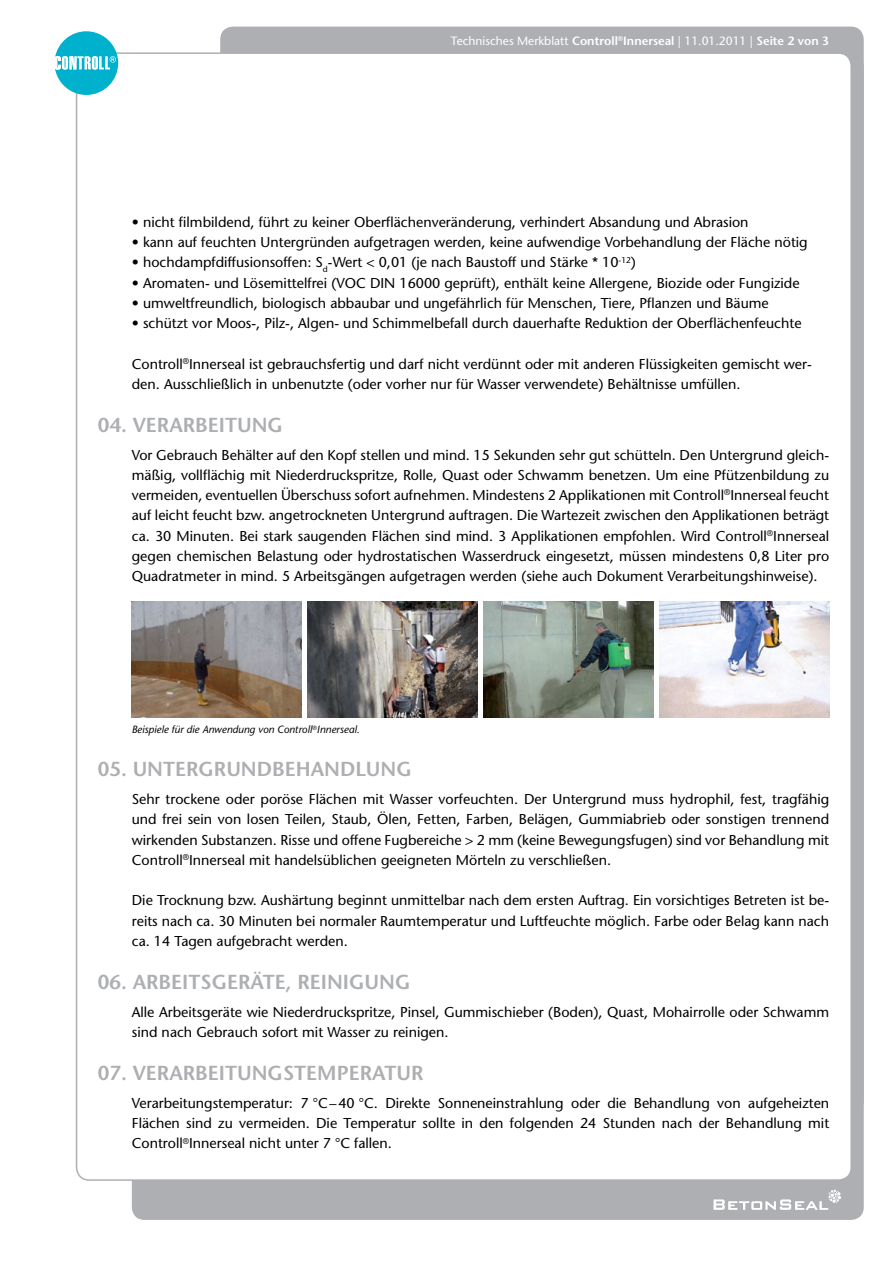
<style>
.page{position:relative;width:893px;height:1263px;background:#fff}
.page>*{position:absolute;margin:0;border:0;box-sizing:border-box;transform-origin:0 0}
.t1{font:600 20.25px "Stone Sans Std";color:#adafb2}
.t2{font:500 14.25px/20.2px "Stone Sans Std";color:#000;text-align:justify}
.t3{font:500 12px "Stone Sans Std";color:#fff}
.t4{font:italic 500 10.5px "Stone Sans Std";color:#000}
.s1{font-weight:600}
</style>
<div class="page">
<div style="left:220px;top:27px;width:644px;height:1087px;background:#adafb2;border-radius:13px"></div>
<div style="left:132px;top:53px;width:732px;height:1167px;background:#adafb2;border-radius:13px"></div>
<div style="left:77px;top:53px;width:774px;height:1127px;background:#fff;border-radius:13px"></div>
<svg style="left:713px;top:1189px;width:128px;height:21px"></svg>
<svg style="left:55px;top:31px;width:63px;height:64px"></svg>
<img style="left:132px;top:601px;width:170px;height:117px">
<img style="left:308px;top:601px;width:170px;height:117px">
<img style="left:483px;top:601px;width:170px;height:117px">
<img style="left:659px;top:601px;width:170px;height:117px">
<p class="t3" style="left:451px;top:34px;width:380px">Technisches Merkblatt <span class="s1">CONTROLL</span><sup>®</sup><span class="s1">INNERSEAL</span> | 11.01.2011 | <span class="s1">SEITE 2 VON 3</span></p>
<p class="t2" style="left:132px;top:212px;width:618px">• nicht filmbildend, führt zu keiner Oberflächenveränderung, verhindert Absandung und Abrasion</p>
<p class="t2" style="left:132px;top:232px;width:677px">• kann auf feuchten Untergründen aufgetragen werden, keine aufwendige Vorbehandlung der Fläche nötig</p>
<p class="t2" style="left:132px;top:252px;width:506px">• hochdampfdiffusionsoffen: S<sub>d</sub>-Wert &lt; 0,01 (je nach Baustoff und Stärke * 10<sup>-12</sup>)</p>
<p class="t2" style="left:132px;top:272px;width:669px">• Aromaten- und Lösemittelfrei (VOC DIN 16000 geprüft), enthält keine Allergene, Biozide oder Fungizide</p>
<p class="t2" style="left:132px;top:293px;width:638px">• umweltfreundlich, biologisch abbaubar und ungefährlich für Menschen, Tiere, Pflanzen und Bäume</p>
<p class="t2" style="left:132px;top:313px;width:671px">• schützt vor Moos-, Pilz-, Algen- und Schimmelbefall durch dauerhafte Reduktion der Oberflächenfeuchte</p>
<p class="t2" style="left:132px;top:353px;width:681px">Controll<sup>®</sup>Innerseal ist gebrauchsfertig und darf nicht verdünnt oder mit anderen Flüssigkeiten gemischt wer&shy;den. Ausschließlich in unbenutzte (oder vorher nur für Wasser verwendete) Behältnisse umfüllen.</p>
<h1 class="t1" style="left:98px;top:412px;width:187px">04. VERARBEITUNG</h1>
<p class="t2" style="left:132px;top:445px;width:699px">Vor Gebrauch Behälter auf den Kopf stellen und mind. 15 Sekunden sehr gut schütteln. Den Untergrund gleich&shy;mäßig, vollflächig mit Niederdruckspritze, Rolle, Quast oder Schwamm benetzen. Um eine Pfützenbildung zu vermeiden, eventuellen Überschuss sofort aufnehmen. Mindestens 2 Applikationen mit Controll<sup>®</sup>Innerseal feucht auf leicht feucht bzw. angetrockneten Untergrund auftragen. Die Wartezeit zwischen den Applikationen beträgt ca. 30 Minuten. Bei stark saugenden Flächen sind mind. 3 Applikationen empfohlen. Wird Controll<sup>®</sup>Innerseal gegen chemischen Belastung oder hydrostatischen Wasserdruck eingesetzt, müssen mindestens 0,8 Liter pro Quadratmeter in mind. 5 Arbeitsgängen aufgetragen werden (siehe auch Dokument Verarbeitungshinweise).</p>
<p class="t4" style="left:132px;top:723px;width:229px">Beispiele für die Anwendung von Controll<sup>®</sup>Innerseal.</p>
<h1 class="t1" style="left:98px;top:757px;width:315px">05. UNTERGRUNDBEHANDLUNG</h1>
<p class="t2" style="left:132px;top:789px;width:699px">Sehr trockene oder poröse Flächen mit Wasser vorfeuchten. Der Untergrund muss hydrophil, fest, tragfähig und frei sein von losen Teilen, Staub, Ölen, Fetten, Farben, Belägen, Gummiabrieb oder sonstigen trennend wirkenden Substanzen. Risse und offene Fugbereiche &gt; 2 mm (keine Bewegungsfugen) sind vor Behandlung mit Controll<sup>®</sup>Innerseal mit handelsüblichen geeigneten Mörteln zu verschließen.</p>
<p class="t2" style="left:132px;top:890px;width:699px">Die Trocknung bzw. Aushärtung beginnt unmittelbar nach dem ersten Auftrag. Ein vorsichtiges Betreten ist be&shy;reits nach ca. 30 Minuten bei normaler Raumtemperatur und Luftfeuchte möglich. Farbe oder Belag kann nach ca. 14 Tagen aufgebracht werden.</p>
<h1 class="t1" style="left:98px;top:969px;width:314px">06. ARBEITSGERÄTE, REI NIGUNG</h1>
<p class="t2" style="left:132px;top:1001px;width:699px">Alle Arbeitsgeräte wie Niederdruckspritze, Pinsel, Gummischieber (Boden), Quast, Mohairrolle oder Schwamm sind nach Gebrauch sofort mit Wasser zu reinigen.</p>
<h1 class="t1" style="left:98px;top:1060px;width:327px">07. VERARBEITUNGSTEM PERATUR</h1>
<p class="t2" style="left:132px;top:1093px;width:699px">Verarbeitungstemperatur: 7 °C–40 °C. Direkte Sonneneinstrahlung oder die Behandlung von aufgeheizten Flächen sind zu vermeiden. Die Temperatur sollte in den folgenden 24 Stunden nach der Behandlung mit Controll<sup>®</sup>Innerseal nicht unter 7 °C fallen.</p>
</div>
